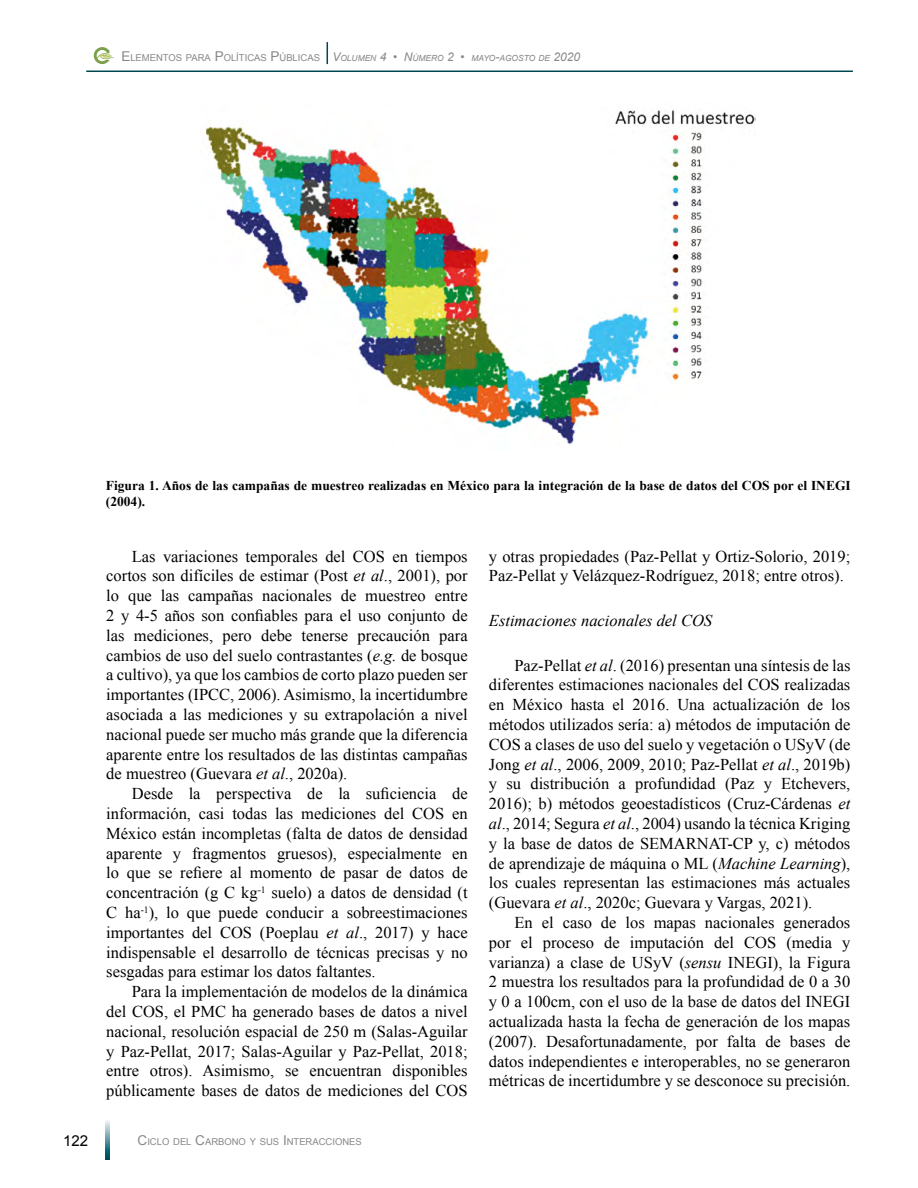
<style>
.page{position:relative;width:918px;height:1188px;background:#fff}
.page>*{position:absolute;margin:0;border:0;box-sizing:border-box;transform-origin:0 0}
.Escrito{font:16.5px/19.8px "Times New Roman";color:#000;text-align:justify}
.t1{font:italic 16.5px "Times New Roman";color:#000}
.t2{font:15px "Arial";color:#000}
.Pie_de_Figura{font:700 13.5px/16.2px "Times New Roman";color:#000}
.t3{font:9.45px "Arial";color:#878787}
.s1{font-size:13.5px}
.s2{font-style:italic;font-size:12px}
.s3{font-style:italic;font-size:8.4px}
.s4{font-style:italic}
</style>
<div class="page">
<hr style="left:86px;top:71px;width:767px;height:1px;background:#00454f">
<svg style="left:106px;top:1120px;width:3px;height:39px"></svg>
<svg style="left:94px;top:47px;width:20px;height:17px"></svg>
<svg style="left:327px;top:42px;width:1px;height:22px"></svg>
<img style="left:205px;top:109px;width:551px;height:335px">
<p class="t3" style="left:121px;top:52px;width:460px"><span class="s1">E</span>LEMENTOS PARA <span class="s1">P</span> OLÍTICAS <span class="s1">P</span> ÚBLICAS <span class="s2">V</span><span class="s3">OLUMEN</span> <span class="s2">4 • N</span><span class="s3">ÚMERO</span> <span class="s2">2 •</span> <span class="s3">MAYO</span><span class="s2">-</span><span class="s3">AGOSTO DE</span> <span class="s2">2020</span></p>
<p class="Pie_de_Figura" style="left:106px;top:477px;width:746px">Figura 1. Años de las campañas de muestreo realizadas en México para la integración de la base de datos del COS por el INEGI (2004).</p>
<p class="Escrito" style="left:106px;top:546px;width:363px;text-indent:26px">Las variaciones temporales del COS en tiempos cortos son difíciles de estimar (Post <span class="s4">et al</span>., 2001), por lo que las campañas nacionales de muestreo entre 2 y 4-5 años son confiables para el uso conjunto de las mediciones, pero debe tenerse precaución para cambios de uso del suelo contrastantes (<span class="s4">e.g.</span> de bosque a cultivo), ya que los cambios de corto plazo pueden ser importantes (IPCC, 2006). Asimismo, la incertidumbre asociada a las mediciones y su extrapolación a nivel nacional puede ser mucho más grande que la diferencia aparente entre los resultados de las distintas campañas de muestreo (Guevara <span class="s4">et al</span>., 2020a).</p>
<p class="Escrito" style="left:106px;top:784px;width:363px;text-indent:26px">Desde la perspectiva de la suficiencia de información, casi todas las mediciones del COS en México están incompletas (falta de datos de densidad aparente y fragmentos gruesos), especialmente en lo que se refiere al momento de pasar de datos de concentración (g C kg<sup>-1</sup> suelo) a datos de densidad (t C ha<sup>-1</sup>), lo que puede conducir a sobreestimaciones importantes del COS (Poeplau <span class="s4">et al</span>., 2017) y hace indispensable el desarrollo de técnicas precisas y no sesgadas para estimar los datos faltantes.</p>
<p class="Escrito" style="left:106px;top:982px;width:363px;text-indent:26px">Para la implementación de modelos de la dinámica del COS, el PMC ha generado bases de datos a nivel nacional, resolución espacial de 250 m (Salas-Aguilar y Paz-Pellat, 2017; Salas-Aguilar y Paz-Pellat, 2018; entre otros). Asimismo, se encuentran disponibles públicamente bases de datos de mediciones del COS</p>
<p class="t2" style="left:63px;top:1131px;width:27px">122</p>
<p class="t3" style="left:138px;top:1136px;width:226px"><span class="s1">C</span>ICLO DEL <span class="s1">C</span>ARBONO Y SUS <span class="s1">I</span> NTERACCIONES</p>
<p class="Escrito" style="left:489px;top:546px;width:363px">y otras propiedades (Paz-Pellat y Ortiz-Solorio, 2019;<br>Paz-Pellat y Velázquez-Rodríguez, 2018; entre otros).</p>
<p class="t1" style="left:489px;top:609px;width:225px">Estimaciones nacionales del COS</p>
<p class="Escrito" style="left:489px;top:655px;width:363px;text-indent:26px">Paz-Pellat <span class="s4">et al</span>. (2016) presentan una síntesis de las diferentes estimaciones nacionales del COS realizadas en México hasta el 2016. Una actualización de los métodos utilizados sería: a) métodos de imputación de COS a clases de uso del suelo y vegetación o USyV (de Jong <span class="s4">et al</span>., 2006, 2009, 2010; Paz-Pellat <span class="s4">et al</span>., 2019b) y su distribución a profundidad (Paz y Etchevers, 2016); b) métodos geoestadísticos (Cruz-Cárdenas <span class="s4">et al</span>., 2014; Segura <span class="s4">et al</span>., 2004) usando la técnica Kriging y la base de datos de SEMARNAT-CP y, c) métodos de aprendizaje de máquina o ML (<span class="s4">Machine Learning</span>), los cuales representan las estimaciones más actuales (Guevara <span class="s4">et al</span>., 2020c; Guevara y Vargas, 2021).</p>
<p class="Escrito" style="left:489px;top:912px;width:363px;text-indent:26px">En el caso de los mapas nacionales generados por el proceso de imputación del COS (media y varianza) a clase de USyV (<span class="s4">sensu</span> INEGI), la Figura 2 muestra los resultados para la profundidad de 0 a 30 y 0 a 100cm, con el uso de la base de datos del INEGI actualizada hasta la fecha de generación de los mapas (2007). Desafortunadamente, por falta de bases de datos independientes e interoperables, no se generaron métricas de incertidumbre y se desconoce su precisión.</p>
</div>
